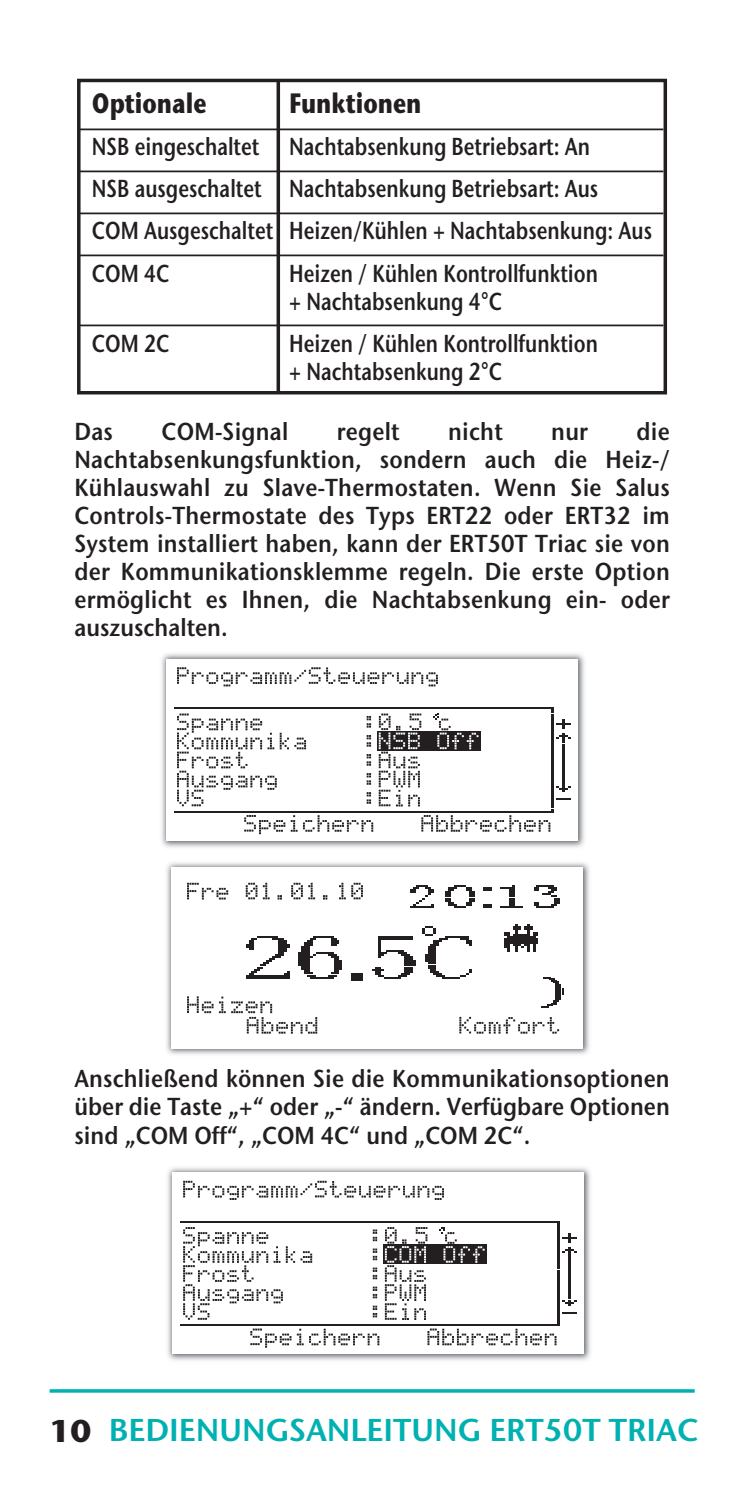
<style>
.page{position:relative;width:743px;height:1487px;background:#fff}
.page>*{position:absolute;margin:0;border:0;box-sizing:border-box;transform-origin:0 0}
.t1{font:31.5px "Stone Sans Sem ITCTT Semi";color:#00b1b2}
.t2{font:700 28px "Stone Sans ITC";color:#231f20;scale:.8 1}
.t3{font:24.5px/28px "Stone Sans Sem ITCTT Semi";color:#231f20;text-align:justify;scale:.9 1}
.t4{font:24.5px/42px "Stone Sans Sem ITCTT Semi";color:#231f20;scale:.8 1}
.s1{font-family:"Stone Sans ITC";font-weight:700;color:#231f20}
</style>
<div class="page">
<hr style="left:50px;top:1389px;width:644px;height:3px;background:#00b1b2">
<div style="left:77px;top:79px;width:590px;height:315px;border:4px solid #231f20"></div>
<svg style="left:276px;top:81px;width:4px;height:311px"></svg>
<hr style="left:80px;top:129px;width:583px;height:1px;background:#231f20">
<hr style="left:80px;top:171px;width:583px;height:1px;background:#231f20">
<hr style="left:80px;top:213px;width:583px;height:1px;background:#231f20">
<hr style="left:80px;top:255px;width:583px;height:1px;background:#231f20">
<hr style="left:80px;top:325px;width:583px;height:1px;background:#231f20">
<img style="left:161px;top:653px;width:424px;height:195px">
<div style="left:166px;top:659px;width:412px;height:181px;background:#fff"></div>
<svg style="left:177px;top:667px;width:261px;height:19px"></svg>
<svg style="left:174px;top:707px;width:396px;height:127px"></svg>
<img style="left:166px;top:862px;width:424px;height:193px">
<div style="left:172px;top:867px;width:411px;height:181px;background:#fff"></div>
<svg style="left:500px;top:885px;width:23px;height:22px"></svg>
<svg style="left:483px;top:887px;width:8px;height:4px"></svg>
<svg style="left:483px;top:904px;width:8px;height:3px"></svg>
<svg style="left:534px;top:885px;width:26px;height:22px"></svg>
<svg style="left:446px;top:885px;width:28px;height:22px"></svg>
<svg style="left:410px;top:885px;width:23px;height:22px"></svg>
<svg style="left:372px;top:936px;width:43px;height:42px"></svg>
<svg style="left:246px;top:936px;width:43px;height:42px"></svg>
<svg style="left:351px;top:973px;width:12px;height:8px"></svg>
<svg style="left:422px;top:926px;width:49px;height:52px"></svg>
<svg style="left:541px;top:977px;width:22px;height:30px"></svg>
<svg style="left:187px;top:883px;width:41px;height:16px"></svg>
<svg style="left:246px;top:883px;width:11px;height:16px"></svg>
<svg style="left:263px;top:883px;width:7px;height:16px"></svg>
<svg style="left:277px;top:895px;width:5px;height:4px"></svg>
<svg style="left:291px;top:883px;width:24px;height:16px"></svg>
<svg style="left:323px;top:895px;width:4px;height:4px"></svg>
<svg style="left:339px;top:883px;width:24px;height:16px"></svg>
<svg style="left:187px;top:996px;width:26px;height:17px"></svg>
<svg style="left:219px;top:996px;width:98px;height:37px"></svg>
<svg style="left:459px;top:1017px;width:100px;height:16px"></svg>
<svg style="left:504px;top:924px;width:34px;height:27px"></svg>
<svg style="left:298px;top:936px;width:44px;height:42px"></svg>
<img style="left:167px;top:1167px;width:424px;height:194px">
<div style="left:172px;top:1173px;width:412px;height:181px;background:#fff"></div>
<svg style="left:183px;top:1181px;width:261px;height:19px"></svg>
<svg style="left:181px;top:1221px;width:396px;height:127px"></svg>
<p class="t2" style="left:92px;top:79px;width:145px">Optionale</p>
<p class="t2" style="left:289px;top:79px;width:167px">Funktionen</p>
<p class="t4" style="left:92px;top:124px;width:702px">NSB eingeschaltet Nachtabsenkung Betriebsart: An<br>NSB ausgeschaltet Nachtabsenkung Betriebsart: Aus<br>COM Ausgeschaltet Heizen/Kühlen + Nachtabsenkung: Aus COM 4C</p>
<p class="t4" style="left:289px;top:257px;width:387px;line-height:28px">Heizen / Kühlen Kontrollfunktion + Nachtabsenkung 4°C</p>
<p class="t4" style="left:92px;top:320px;width:98px">COM 2C</p>
<p class="t4" style="left:289px;top:327px;width:387px;line-height:28px">Heizen / Kühlen Kontrollfunktion + Nachtabsenkung 2°C</p>
<p class="t3" style="left:74px;top:415px;width:663px;text-indent:562px">die Nachtabsenkungsfunktion, sondern auch die Heiz-/ Kühlauswahl zu Slave-Thermostaten. Wenn Sie Salus Controls-Thermostate des Typs ERT22 oder ERT32 im System installiert haben, kann der ERT50T Triac sie von der Kommunikationsklemme regeln. Die erste Option ermöglicht es Ihnen, die Nachtabsenkung ein- oder auszuschalten.</p>
<p class="t3" style="left:74px;top:415px;width:44px">Das</p>
<p class="t3" style="left:161px;top:415px;width:142px">COM-Signal</p>
<p class="t3" style="left:337px;top:415px;width:71px">regelt</p>
<p class="t3" style="left:448px;top:415px;width:62px">nicht</p>
<p class="t3" style="left:551px;top:415px;width:42px">nur</p>
<p class="t3" style="left:74px;top:1063px;width:663px">Anschließend können Sie die Kommunikationsoptionen über die Taste „+“ oder „-“ ändern. Verfügbare Optionen sind „COM Off“, „COM 4C“ und „COM 2C“.</p>
<p class="t1" style="left:50px;top:1404px;width:650px"><span class="s1">10</span> BEDIENUNGSANLEITUNG ERT50T TRIAC</p>
</div>
